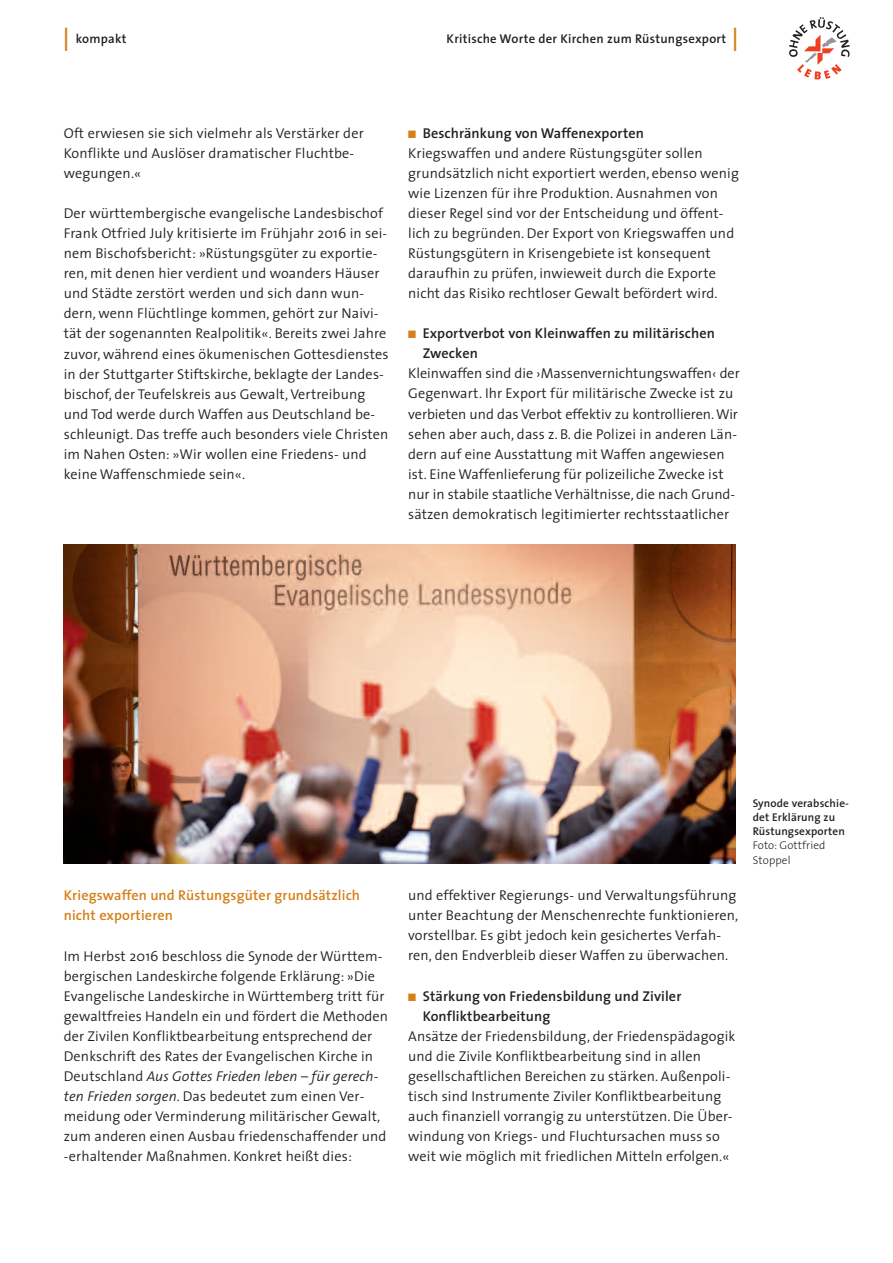
<style>
.page{position:relative;width:893px;height:1263px;background:#fff}
.page>*{position:absolute;margin:0;border:0;box-sizing:border-box;transform-origin:0 0}
.t1{font:300 31.95px "The Sans";color:#d58018}
.t2{font:300 14.25px/20.1px "The Sans";letter-spacing:.01em;color:#231f20}
.t3{font:600 14.25px/20.1px "The Sans";letter-spacing:.01em;color:#231f20}
.t4{font:600 14.25px/20.1px "The Sans";letter-spacing:.01em;color:#d58018}
.t5{font:600 12.75px "The Sans";letter-spacing:.02em;color:#231f20}
.t6{font:600 11.25px/14.2px "The Sans";letter-spacing:.015em;color:#231f20}
.t7{font:300 11.25px/14.2px "The Sans";letter-spacing:.015em;color:#231f20}
.s1{font-family:"Katalogziffern Negativ BQ";font-weight:400;font-size:10.5px;color:#d58018}
.s2{font-weight:600}
.s3{font-style:italic}
</style>
<div class="page">
<img style="left:64px;top:544px;width:672px;height:320px">
<svg style="left:789px;top:17px;width:61px;height:62px"></svg>
<h1 class="t1" style="left:62px;top:27px;width:10px">l</h1>
<p class="t5" style="left:76px;top:33px;width:52px">kompakt</p>
<p class="t5" style="left:447px;top:33px;width:281px">Kritische Worte der Kirchen zum Rüstungsexport</p>
<h1 class="t1" style="left:731px;top:27px;width:10px">l</h1>
<p class="t2" style="left:64px;top:125px;width:301px">Oft erwiesen sie sich vielmehr als Verstärker der<br>Konflikte und Auslöser dramatischer Fluchtbe&shy;wegungen.«</p>
<p class="t2" style="left:64px;top:205px;width:326px">Der württembergische evangelische Landesbischof Frank Otfried July kritisierte im Frühjahr 2016 in sei&shy;nem Bischofsbericht: »Rüstungsgüter zu exportie&shy;ren, mit denen hier verdient und woanders Häuser und Städte zerstört werden und sich dann wun&shy;dern, wenn Flüchtlinge kommen, gehört zur Naivi&shy;tät der sogenannten Realpolitik«. Bereits zwei Jahre zuvor, während eines ökumenischen Gottesdienstes in der Stuttgarter Stiftskirche, beklagte der Landes&shy;bischof, der Teufelskreis aus Gewalt, Vertreibung und Tod werde durch Waffen aus Deutschland be&shy;schleunigt. Das treffe auch besonders viele Christen im Nahen Osten: »Wir wollen eine Friedens- und keine Waffenschmiede sein«.</p>
<p class="t2" style="left:408px;top:125px;width:332px"><span class="s1">∂</span> <span class="s2">Beschränkung von Waffenexporten<br></span>Kriegswaffen und andere Rüstungsgüter sollen grundsätzlich nicht exportiert werden, ebenso wenig wie Lizenzen für ihre Produktion. Ausnahmen von dieser Regel sind vor der Entscheidung und öffent&shy;lich zu begründen. Der Export von Kriegswaffen und Rüstungsgütern in Krisengebiete ist konsequent daraufhin zu prüfen, inwieweit durch die Exporte nicht das Risiko rechtloser Gewalt befördert wird.</p>
<p class="t3" style="left:423px;top:325px;width:294px;text-indent:-14px"><span class="s1">∂</span> Exportverbot von Kleinwaffen zu militärischen<br>Zwecken</p>
<p class="t2" style="left:408px;top:365px;width:333px">Kleinwaffen sind die ›Massenvernichtungswaffen‹ der Gegenwart. Ihr Export für militärische Zwecke ist zu verbieten und das Verbot effektiv zu kontrollieren.Wir sehen aber auch, dass z. B. die Polizei in anderen Län&shy;dern auf eine Ausstattung mit Waffen angewiesen ist. Eine Waffenlieferung für polizeiliche Zwecke ist nur in stabile staatliche Verhältnisse, die nach Grund&shy;sätzen demokratisch legitimierter rechtsstaatlicher</p>
<p class="t4" style="left:64px;top:887px;width:298px">Kriegswaffen und Rüstungsgüter grundsätzlich nicht exportieren</p>
<p class="t2" style="left:64px;top:947px;width:326px">Im Herbst 2016 beschloss die Synode der Württem&shy;bergischen Landeskirche folgende Erklärung: »Die Evangelische Landeskirche in Württemberg tritt für gewaltfreies Handeln ein und fördert die Methoden der Zivilen Konfliktbearbeitung entsprechend der Denkschrift des Rates der Evangelischen Kirche in Deutschland <span class="s3">Aus Gottes Frieden leben – für gerech&shy;ten Frieden sorgen</span>. Das bedeutet zum einen Ver&shy;meidung oder Verminderung militärischer Gewalt, zum anderen einen Ausbau friedenschaffender und -erhaltender Maßnahmen. Konkret heißt dies:</p>
<p class="t2" style="left:408px;top:887px;width:331px">und effektiver Regierungs- und Verwaltungsführung unter Beachtung der Menschenrechte funktionieren, vorstellbar. Es gibt jedoch kein gesichertes Verfah&shy;ren, den Endverbleib dieser Waffen zu überwachen.</p>
<p class="t3" style="left:423px;top:987px;width:260px;text-indent:-14px"><span class="s1">∂</span> Stärkung von Friedensbildung und Ziviler<br>Konfliktbearbeitung</p>
<p class="t2" style="left:408px;top:1027px;width:329px">Ansätze der Friedensbildung, der Friedenspädagogik und die Zivile Konfliktbearbeitung sind in allen gesellschaftlichen Bereichen zu stärken. Außenpoli&shy;tisch sind Instrumente Ziviler Konfliktbearbeitung auch finanziell vorrangig zu unterstützen. Die Über&shy;windung von Kriegs- und Fluchtursachen muss so weit wie möglich mit friedlichen Mitteln erfolgen.«</p>
<p class="t6" style="left:753px;top:797px;width:98px">Synode verabschie&shy;det Erklärung zu<br>Rüstungsexporten</p>
<p class="t7" style="left:753px;top:839px;width:74px">Foto: Gottfried<br>Stoppel</p>
</div>
